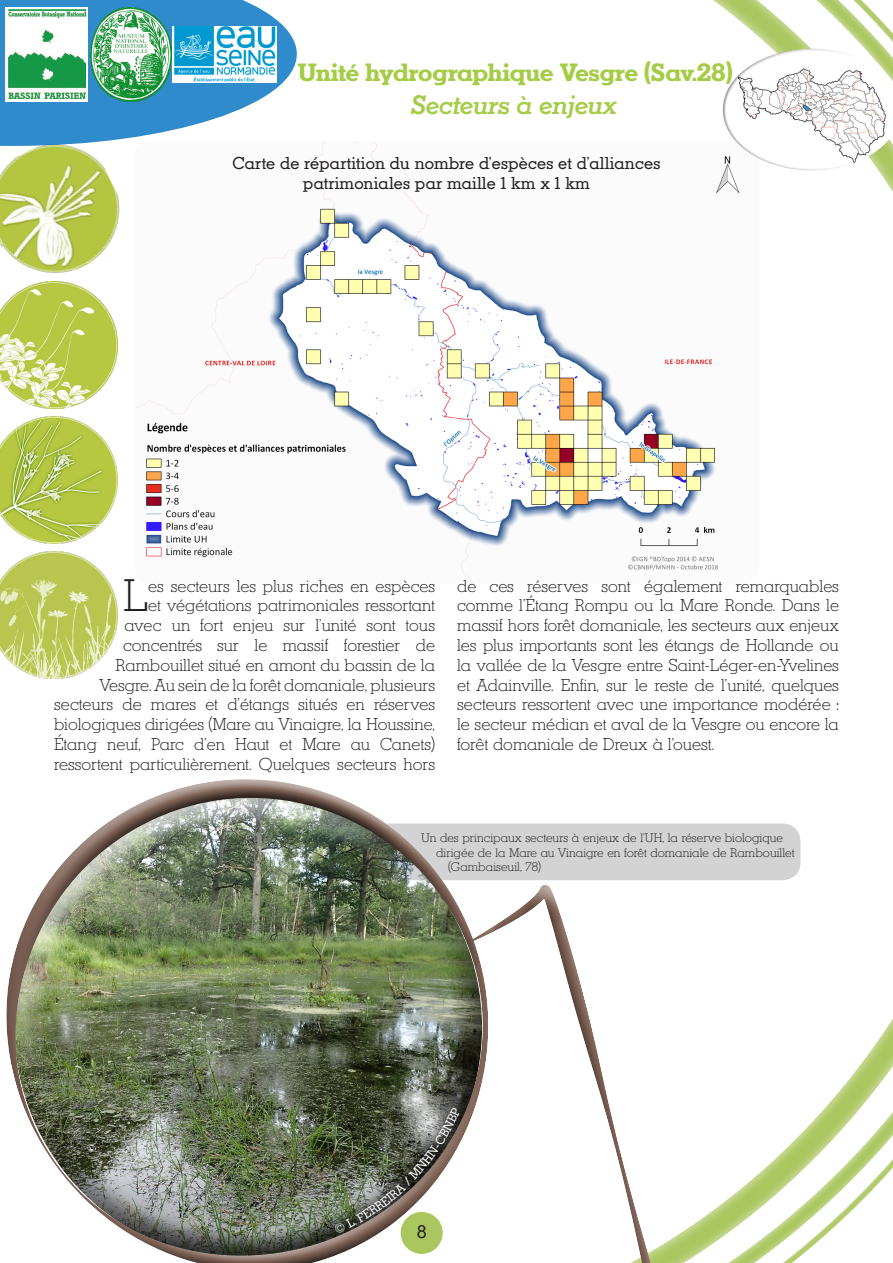
<style>
.page{position:relative;width:893px;height:1263px;background:#fff}
.page>*{position:absolute;margin:0;border:0;box-sizing:border-box;transform-origin:0 0}
.t1{font:300 43.65px "Karnak Pro";color:#231f20}
.t2{font:italic 500 25.5px "Karnak Pro";color:#a5cc46}
.t3{font:700 24px "Karnak Pro";color:#a5cc46}
.t4{font:18px "Arial";color:#231f20}
.t5{font:300 16.5px/19.8px "Karnak Pro";color:#231f20;text-align:right}
.t6{font:16.5px "Karnak Pro";color:#231f20}
.t7{font:300 12px "Karnak Pro";color:#231f20}
</style>
<div class="page">
<svg style="left:0;top:0;width:297px;height:137px"></svg>
<img style="left:90px;top:7px;width:81px;height:95px">
<svg style="left:6px;top:7px;width:82px;height:95px"></svg>
<img style="left:9px;top:10px;width:77px;height:88px">
<svg style="left:172px;top:26px;width:105px;height:56px"></svg>
<img style="left:173px;top:27px;width:103px;height:55px">
<div style="left:370px;top:823px;width:430px;height:57px;background:#d3d3d3;border-radius:18px"></div>
<img style="left:134px;top:142px;width:606px;height:442px">
<img style="left:6px;top:779px;width:759px;height:484px">
<img style="left:0;top:551px;width:118px;height:128px">
<img style="left:0;top:416px;width:118px;height:128px">
<img style="left:0;top:295px;width:118px;height:114px">
<img style="left:0;top:124px;width:139px;height:171px">
<div style="left:809px;top:47px;width:84px;height:125px;background:#fff;opacity:.75"></div>
<div style="left:723px;top:47px;width:151px;height:125px;background:#231f20;opacity:.75"></div>
<svg style="left:334px;top:1107px;width:126px;height:127px"></svg>
<h3 class="t3" style="left:298px;top:56px;width:436px">Unité hydrographique Vesgre (Sav.28)</h3>
<h2 class="t2" style="left:410px;top:87px;width:207px">Secteurs à enjeux</h2>
<p class="t6" style="left:233px;top:152px;width:429px">Carte de répartition du nombre d’espèces et d’alliances</p>
<p class="t6" style="left:303px;top:172px;width:289px">patrimoniales par maille 1 km x 1 km</p>
<h1 class="t1" style="left:123px;top:567px;width:27px">L</h1>
<p class="t5" style="left:54px;top:576px;width:383px">es secteurs les plus riches en espèces<br>et végétations patrimoniales ressortant<br>avec un fort enjeu sur l’unité sont tous concentrés sur le massif forestier de Rambouillet situé en amont du bassin de la<br>Vesgre. Au sein de la forêt domaniale, plusieurs secteurs de mares et d’étangs situés en réserves biologiques dirigées (Mare au Vinaigre, la Houssine, Étang neuf, Parc d’en Haut et Mare au Canets) ressortent particulièrement. Quelques secteurs hors</p>
<p class="t5" style="left:457px;top:576px;width:383px;text-align:justify">de ces réserves sont également remarquables comme l’Étang Rompu ou la Mare Ronde. Dans le massif hors forêt domaniale, les secteurs aux enjeux les plus importants sont les étangs de Hollande ou la vallée de la Vesgre entre Saint-Léger-en-Yvelines et Adainville. Enfin, sur le reste de l’unité, quelques secteurs ressortent avec une importance modérée : le secteur médian et aval de la Vesgre ou encore la forêt domaniale de Dreux à l’ouest.</p>
<p class="t7" style="left:421px;top:830px;width:363px">Un des principaux secteurs à enjeux de l’UH, la réserve biologique</p>
<p class="t7" style="left:436px;top:845px;width:360px">dirigée de la Mare au Vinaigre en forêt domaniale de Rambouillet</p>
<p class="t7" style="left:448px;top:859px;width:94px">(Gambaiseuil, 78)</p>
<p class="t4" style="left:417px;top:1219px;width:12px">8</p>
</div>
